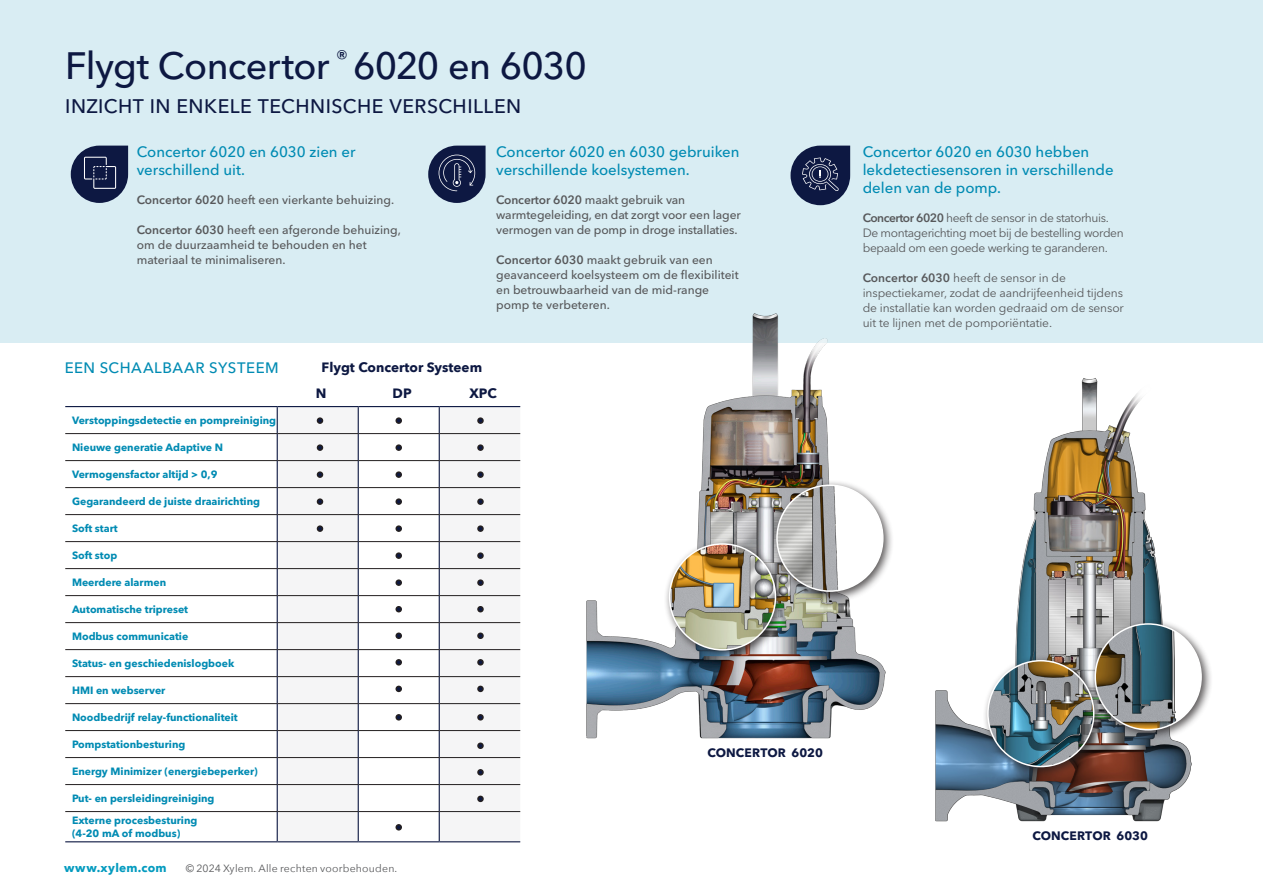
<style>
.page{position:relative;width:1263px;height:893px;background:#fff}
.page>*{position:absolute;margin:0;border:0;box-sizing:border-box;transform-origin:0 0}
.t1{font:500 37.8px "Avenir Next LT Pro";letter-spacing:-.02em;color:#0d1842}
.Subtitle{font:500 19.5px "Avenir Next LT Pro";letter-spacing:.025em;color:#0d1842}
.Subtitle-2{font:500 15px/18px "Avenir Next LT Pro";color:#008bb3}
.Subtitle-3{font:500 15px "Avenir Next LT Pro";letter-spacing:.035em;color:#008bb3}
.t2{font:700 13.5px "Avenir Next";color:#0d1842}
.t3{font:700 12.15px "Avenir Next LT Pro";letter-spacing:.01em;color:#0d1842}
.t4{font:500 12px/15px "Avenir Next LT Pro";color:#57585a}
.t5{font:12px/15px "Avenir Next LT Pro";letter-spacing:-.01em;color:#57585a}
.t6{font:12px/15px "Avenir Next LT Pro";letter-spacing:-.03em;color:#57585a}
._01__Ingress_bold_10_14{font:700 12px "Avenir Next";letter-spacing:.02em;color:#049bbf}
.t7{font:700 10.5px/12.6px "Avenir Next LT Pro";color:#008bb3}
._01__Ingress_bold_10_14-2{font:10.5px "Avenir Next";letter-spacing:.02em;color:#57585a}
.s1{font-weight:600}
</style>
<div class="page">
<div style="left:0;top:0;width:1263px;height:343px;background:#d9edf3"></div>
<div style="left:428px;top:146px;width:58px;height:57px;background:#0d1842;border-radius:29px"></div>
<div style="left:790px;top:146px;width:60px;height:59px;background:#0d1842;border-radius:30px"></div>
<img style="left:586px;top:313px;width:300px;height:426px">
<div style="left:440px;top:407px;width:80px;height:406px;background:#f5f5f6"></div>
<hr style="left:65px;top:841px;width:212px;height:1px;background:#0d1842">
<hr style="left:358px;top:841px;width:81px;height:1px;background:#0d1842">
<hr style="left:439px;top:841px;width:81px;height:1px;background:#0d1842">
<hr style="left:439px;top:433px;width:81px;height:1px;background:#231f20">
<hr style="left:439px;top:460px;width:81px;height:1px;background:#231f20">
<hr style="left:439px;top:487px;width:81px;height:1px;background:#231f20">
<hr style="left:439px;top:514px;width:81px;height:1px;background:#231f20">
<hr style="left:439px;top:541px;width:81px;height:1px;background:#231f20">
<hr style="left:439px;top:568px;width:81px;height:1px;background:#231f20">
<hr style="left:439px;top:595px;width:81px;height:1px;background:#231f20">
<hr style="left:439px;top:622px;width:81px;height:1px;background:#231f20">
<hr style="left:439px;top:649px;width:81px;height:1px;background:#231f20">
<hr style="left:439px;top:676px;width:81px;height:1px;background:#231f20">
<hr style="left:439px;top:703px;width:81px;height:1px;background:#231f20">
<hr style="left:439px;top:730px;width:81px;height:1px;background:#231f20">
<hr style="left:439px;top:757px;width:81px;height:1px;background:#231f20">
<hr style="left:439px;top:784px;width:81px;height:1px;background:#231f20">
<hr style="left:439px;top:811px;width:81px;height:1px;background:#231f20">
<hr style="left:277px;top:841px;width:81px;height:1px;background:#0d1842">
<hr style="left:65px;top:406px;width:212px;height:1px;background:#0d1842">
<hr style="left:277px;top:406px;width:81px;height:1px;background:#0d1842">
<hr style="left:358px;top:406px;width:81px;height:1px;background:#0d1842">
<hr style="left:439px;top:406px;width:81px;height:1px;background:#0d1842">
<div style="left:477px;top:417px;width:7px;height:7px;border:2px solid #231f20;border-radius:50%"></div>
<div style="left:477px;top:444px;width:7px;height:7px;border:2px solid #231f20;border-radius:50%"></div>
<div style="left:477px;top:471px;width:7px;height:7px;border:2px solid #231f20;border-radius:50%"></div>
<div style="left:477px;top:498px;width:7px;height:7px;border:2px solid #231f20;border-radius:50%"></div>
<div style="left:477px;top:552px;width:7px;height:7px;border:2px solid #231f20;border-radius:50%"></div>
<div style="left:477px;top:606px;width:7px;height:6px;border:2px solid #231f20;border-radius:50%"></div>
<div style="left:477px;top:714px;width:7px;height:6px;border:2px solid #231f20;border-radius:50%"></div>
<div style="left:477px;top:796px;width:7px;height:6px;border:2px solid #231f20;border-radius:50%"></div>
<div style="left:477px;top:659px;width:7px;height:7px;border:2px solid #231f20;border-radius:50%"></div>
<div style="left:477px;top:742px;width:7px;height:7px;border:2px solid #231f20;border-radius:50%"></div>
<div style="left:477px;top:686px;width:7px;height:6px;border:2px solid #231f20;border-radius:50%"></div>
<div style="left:477px;top:769px;width:7px;height:6px;border:2px solid #231f20;border-radius:50%"></div>
<div style="left:477px;top:579px;width:7px;height:7px;border:2px solid #231f20;border-radius:50%"></div>
<div style="left:477px;top:632px;width:7px;height:7px;border:2px solid #231f20;border-radius:50%"></div>
<svg style="left:65px;top:407px;width:375px;height:434px"></svg>
<div style="left:395px;top:824px;width:7px;height:6px;border:2px solid #231f20;border-radius:50%"></div>
<div style="left:477px;top:525px;width:7px;height:7px;border:2px solid #231f20;border-radius:50%"></div>
<div style="left:663px;top:538px;width:124px;height:123px;background:#231f20;opacity:.75"></div>
<img style="left:670px;top:544px;width:105px;height:106px;border-radius:53px">
<div style="left:669px;top:543px;width:107px;height:108px;border:2px solid #fff;border-radius:50%"></div>
<div style="left:771px;top:479px;width:123px;height:124px;background:#231f20;opacity:.75"></div>
<img style="left:777px;top:485px;width:106px;height:106px;border-radius:53px">
<div style="left:776px;top:484px;width:107px;height:108px;border:2px solid #fff;border-radius:50%"></div>
<img style="left:935px;top:378px;width:257px;height:444px">
<div style="left:1089px;top:618px;width:124px;height:123px;background:#231f20;opacity:.75"></div>
<img style="left:1095px;top:624px;width:106px;height:106px;border-radius:53px">
<div style="left:982px;top:655px;width:123px;height:123px;background:#231f20;opacity:.75"></div>
<img style="left:988px;top:661px;width:106px;height:105px;border-radius:53px">
<div style="left:987px;top:660px;width:107px;height:107px;border:2px solid #fff;border-radius:50%"></div>
<div style="left:71px;top:146px;width:57px;height:57px;background:#0d1842;border-radius:29px"></div>
<svg style="left:84px;top:157px;width:32px;height:32px"></svg>
<svg style="left:802px;top:157px;width:37px;height:34px"></svg>
<svg style="left:439px;top:155px;width:36px;height:36px"></svg>
<p class="t1" style="left:65px;top:43px;width:523px">Flygt Concertor <sup>®</sup> 6020 en 6030</p>
<p class="Subtitle" style="left:65px;top:94px;width:457px">INZICHT IN ENKELE TECHNISCHE VERSCHILLEN</p>
<p class="Subtitle-2" style="left:137px;top:143px;width:220px">Concertor 6020 en 6030 zien er verschillend uit.</p>
<p class="t4" style="left:137px;top:193px;width:259px"><span class="s1">Concertor 6020</span> heeft een vierkante behuizing.</p>
<p class="t4" style="left:137px;top:223px;width:266px"><span class="s1">Concertor 6030</span> heeft een afgeronde behuizing, om de duurzaamheid te behouden en het materiaal te minimaliseren.</p>
<p class="Subtitle-2" style="left:496px;top:143px;width:245px">Concertor 6020 en 6030 gebruiken verschillende koelsystemen.</p>
<p class="t4" style="left:496px;top:193px;width:246px"><span class="s1">Concertor 6020</span> maakt gebruik van warmtegeleiding, en dat zorgt voor een lager vermogen van de pomp in droge installaties.</p>
<p class="t4" style="left:496px;top:253px;width:244px"><span class="s1">Concertor 6030</span> maakt gebruik van een geavanceerd koelsysteem om de flexibiliteit en betrouwbaarheid van de mid-range pomp te verbeteren.</p>
<p class="Subtitle-3" style="left:65px;top:359px;width:215px">EEN SCHAALBAAR SYSTEEM</p>
<p class="t2" style="left:322px;top:356px;width:162px">Flygt Concertor Systeem</p>
<p class="t7" style="left:72px;top:414px;width:206px">Verstoppingsdetectie en pompreiniging</p>
<p class="t7" style="left:72px;top:441px;width:153px">Nieuwe generatie Adaptive N</p>
<p class="t7" style="left:72px;top:468px;width:147px">Vermogensfactor altijd &gt; 0,9</p>
<p class="t7" style="left:72px;top:495px;width:190px">Gegarandeerd de juiste draairichting</p>
<p class="t7" style="left:72px;top:522px;width:47px">Soft start</p>
<p class="t7" style="left:72px;top:549px;width:47px">Soft stop</p>
<p class="t7" style="left:72px;top:576px;width:96px">Meerdere alarmen</p>
<p class="t7" style="left:72px;top:603px;width:118px">Automatische tripreset</p>
<p class="t7" style="left:72px;top:630px;width:118px">Modbus communicatie</p>
<p class="t7" style="left:72px;top:657px;width:164px">Status- en geschiedenislogboek</p>
<p class="t7" style="left:72px;top:684px;width:95px">HMI en webserver</p>
<p class="t7" style="left:72px;top:711px;width:167px">Noodbedrijf relay-functionaliteit</p>
<p class="t7" style="left:72px;top:738px;width:115px">Pompstationbesturing</p>
<p class="t7" style="left:72px;top:765px;width:187px">Energy Minimizer (energiebeperker)</p>
<p class="t7" style="left:72px;top:792px;width:144px">Put- en persleidingreiniging</p>
<p class="t7" style="left:72px;top:814px;width:127px">Externe procesbesturing (4-20 mA of modbus)</p>
<p class="t2" style="left:316px;top:382px;width:12px">N</p>
<p class="t2" style="left:393px;top:382px;width:21px">DP</p>
<p class="t2" style="left:469px;top:382px;width:29px">XPC</p>
<p class="_01__Ingress_bold_10_14" style="left:64px;top:858px;width:104px">www.xylem.com</p>
<p class="_01__Ingress_bold_10_14-2" style="left:186px;top:860px;width:213px">© 2024 Xylem. Alle rechten voorbehouden.</p>
<p class="t3" style="left:707px;top:746px;width:117px">CONCERTOR 6020</p>
<p class="Subtitle-2" style="left:863px;top:143px;width:252px">Concertor 6020 en 6030 hebben lekdetectiesensoren in verschillende delen van de pomp.</p>
<p class="t6" style="left:863px;top:211px;width:262px"><span class="s1">Concertor 6020</span> heeft de sensor in de statorhuis.<br>De montagerichting moet bij de bestelling worden bepaald om een goede werking te garanderen.</p>
<p class="t5" style="left:863px;top:271px;width:263px"><span class="s1">Concertor 6030</span> heeft de sensor in de inspectiekamer, zodat de aandrijfeenheid tijdens de installatie kan worden gedraaid om de sensor uit te lijnen met de pomporiëntatie.</p>
<p class="t3" style="left:1032px;top:829px;width:117px">CONCERTOR 6030</p>
</div>
